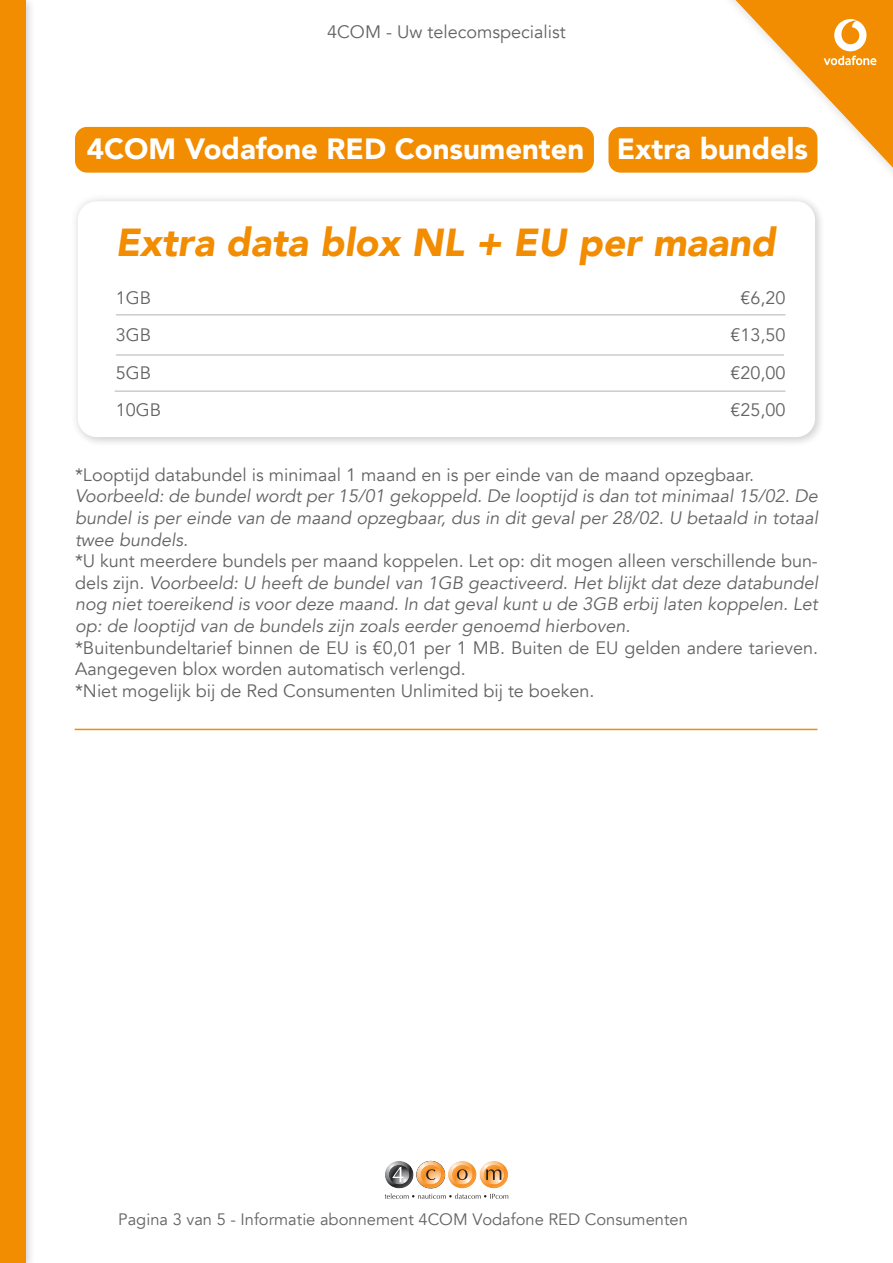
<style>
.page{position:relative;width:893px;height:1263px;background:#fff}
.page>*{position:absolute;margin:0;border:0;box-sizing:border-box;transform-origin:0 0}
.t1{font:italic 900 39px "Avenir";color:#f28c00}
.t2{font:900 29.25px "Avenir";color:#fff}
.t3{font:italic 18px/21.6px "Avenir";color:#636363;text-align:justify}
.t4{font:18px/37.5px "Avenir";color:#636363}
.t5{font:16.5px "Avenir";color:#636363}
.s1{font-style:normal}
</style>
<div class="page">
<div style="left:608px;top:127px;width:209px;height:46px;background:#f28c00;border-radius:12px"></div>
<div style="left:75px;top:127px;width:519px;height:46px;background:#f28c00;border-radius:12px"></div>
<div style="left:675px;top:0;width:218px;height:239px;background:#000;opacity:.1"></div>
<div style="left:68px;top:191px;width:757px;height:256px;background:#000;opacity:.25"></div>
<div style="left:79px;top:202px;width:735px;height:234px;background:#fff;border-radius:18px"></div>
<div style="left:78px;top:201px;width:737px;height:236px;border:2px solid #fff;border-radius:18px"></div>
<hr style="left:116px;top:314px;width:669px;height:1px;background:#636363">
<hr style="left:116px;top:355px;width:668px;height:1px;background:#636363">
<hr style="left:115px;top:391px;width:670px;height:1px;background:#636363">
<hr style="left:75px;top:729px;width:742px;height:1px;background:#f28c00">
<div style="left:0;top:0;width:36px;height:1263px;background:#000;opacity:.2"></div>
<div style="left:0;top:0;width:25px;height:1263px;background:#f28c00"></div>
<svg style="left:735px;top:0;width:158px;height:168px"></svg>
<svg style="left:384px;top:1161px;width:125px;height:38px"></svg>
<p class="t4" style="left:327px;top:15px;width:240px">4COM - Uw telecomspecialist</p>
<h2 class="t2" style="left:87px;top:131px;width:723px">4COM Vodafone RED Consumenten Extra bundels</h2>
<h1 class="t1" style="left:115px;top:227px;width:662px">Extra data blox NL + EU per maand</h1>
<p class="t4" style="left:116px;top:281px;width:47px">1GB<br>3GB<br>5GB<br>10GB</p>
<p class="t4" style="left:730px;top:281px;width:57px;text-align:center">€6,20 €13,50 €20,00 €25,00</p>
<p class="t4" style="left:75px;top:458px;width:681px">*Looptijd databundel is minimaal 1 maand en is per einde van de maand opzegbaar.</p>
<p class="t3" style="left:75px;top:487px;width:745px">Voorbeeld: de bundel wordt per 15/01 gekoppeld. De looptijd is dan tot minimaal 15/02. De bundel is per einde van de maand opzegbaar, dus in dit geval per 28/02. U betaald in totaal twee bundels.</p>
<p class="t3" style="left:75px;top:552px;width:744px"><span class="s1">*U kunt meerdere bundels per maand koppelen. Let op: dit mogen alleen verschillende bun&shy;dels zijn.</span> Voorbeeld: U heeft de bundel van 1GB geactiveerd. Het blijkt dat deze databundel nog niet toereikend is voor deze maand. In dat geval kunt u de 3GB erbij laten koppelen. Let op: de looptijd van de bundels zijn zoals eerder genoemd hierboven.</p>
<p class="t4" style="left:75px;top:638px;width:744px;line-height:21.6px">*Buitenbundeltarief binnen de EU is €0,01 per 1 MB. Buiten de EU gelden andere tarieven.<br>Aangegeven blox worden automatisch verlengd.<br>*Niet mogelijk bij de Red Consumenten Unlimited bij te boeken.</p>
<p class="t5" style="left:118px;top:1213px;width:571px">Pagina 3 van 5 - Informatie abonnement 4COM Vodafone RED Consumenten</p>
</div>
